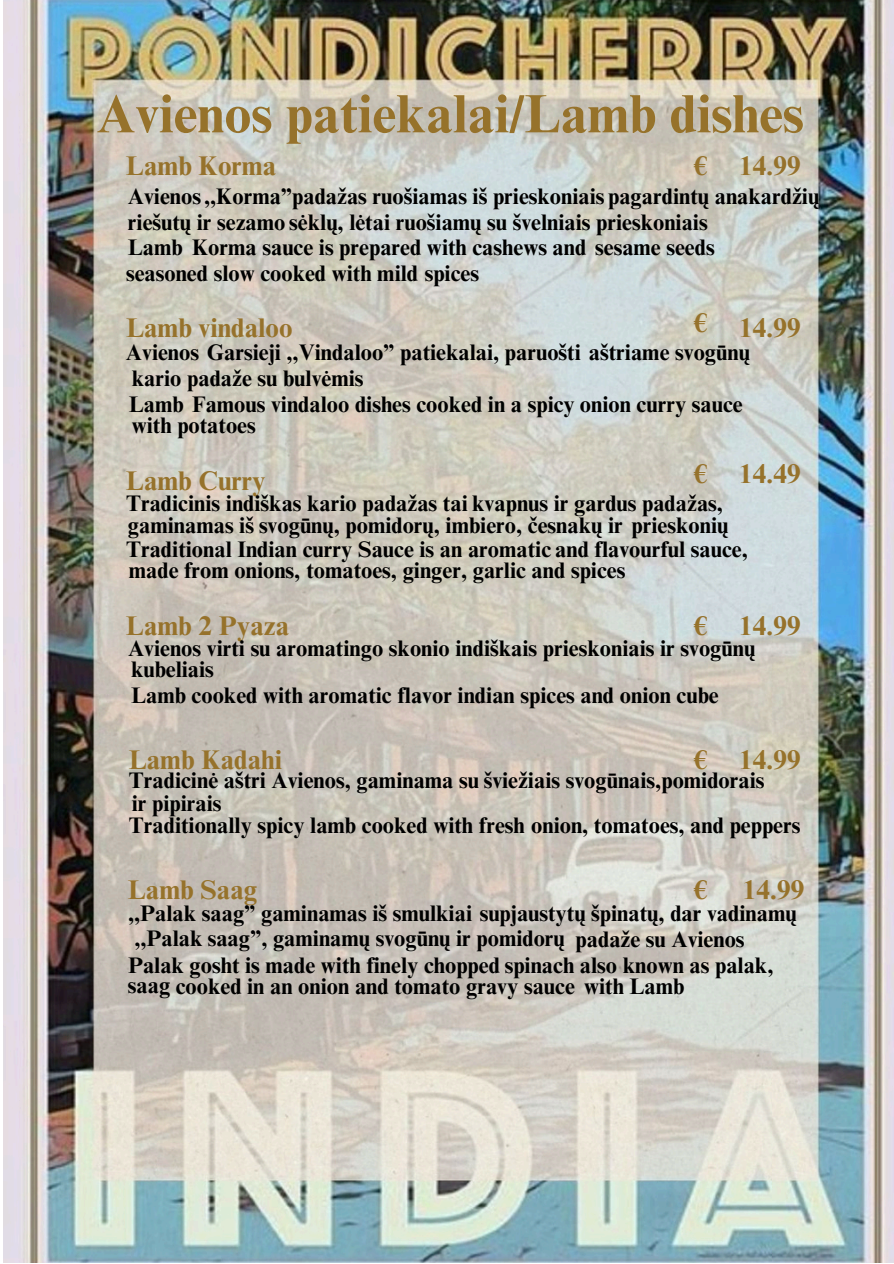
<style>
.page{position:relative;width:894px;height:1264px;background:#fff}
.page>*{position:absolute;margin:0;border:0;box-sizing:border-box;transform-origin:0 0}
.t1{font:700 54px "Times NRMT Pro";color:#96722b}
.t2{font:700 27px "Times NRMT Pro";color:#96722b}
.t3{font:700 22.5px "Times NRMT Pro";color:#000}
</style>
<div class="page">
<img style="left:3px;top:0;width:890px;height:1261px">
<h1 class="t1" style="left:96px;top:94px;width:708px">Avienos patiekalai/Lamb dishes</h1>
<p class="t2" style="left:126px;top:155px;width:152px">Lamb Korma</p>
<h2 class="t3" style="left:128px;top:213px;width:581px">riešutų ir sezamo sėklų, lėtai ruošiamų su švelniais prieskoniais</h2>
<p class="t2" style="left:694px;top:155px;width:15px">€</p>
<p class="t2" style="left:739px;top:155px;width:63px">14.99</p>
<h2 class="t3" style="left:128px;top:187px;width:692px">Avienos,,Korma”padažas ruošiamas iš prieskoniais pagardintų anakardžių</h2>
<p class="t3" style="left:128px;top:239px;width:588px">Lamb Korma sauce is prepared with cashews and sesame seeds</p>
<p class="t3" style="left:126px;top:265px;width:354px">seasoned slow cooked with mild spices</p>
<p class="t2" style="left:126px;top:317px;width:168px">Lamb vindaloo</p>
<p class="t2" style="left:694px;top:313px;width:15px">€</p>
<h2 class="t2" style="left:739px;top:317px;width:63px">14.99</h2>
<p class="t3" style="left:126px;top:344px;width:625px">Avienos Garsieji ,,Vindaloo” patiekalai, paruošti aštriame svogūnų</p>
<p class="t3" style="left:132px;top:369px;width:233px">kario padaže su bulvėmis</p>
<p class="t3" style="left:129px;top:395px;width:615px">Lamb Famous vindaloo dishes cooked in a spicy onion curry sauce</p>
<p class="t3" style="left:132px;top:417px;width:125px">with potatoes</p>
<p class="t2" style="left:126px;top:470px;width:141px">Lamb Curry</p>
<p class="t2" style="left:739px;top:463px;width:63px">14.49</p>
<p class="t3" style="left:128px;top:516px;width:601px">gaminamas iš svogūnų, pomidorų, imbiero, česnakų ir prieskonių</p>
<p class="t2" style="left:694px;top:463px;width:15px">€</p>
<h2 class="t3" style="left:126px;top:494px;width:598px">Tradicinis indiškas kario padažas tai kvapnus ir gardus padažas,</h2>
<p class="t3" style="left:126px;top:540px;width:623px">Traditional Indian curry Sauce is an aromatic and flavourful sauce,</p>
<p class="t3" style="left:129px;top:561px;width:498px">made from onions, tomatoes, ginger, garlic and spices</p>
<p class="t2" style="left:126px;top:615px;width:165px">Lamb 2 Pyaza</p>
<p class="t2" style="left:739px;top:615px;width:63px">14.99</p>
<p class="t3" style="left:128px;top:639px;width:628px">Avienos virti su aromatingo skonio indiškais prieskoniais ir svogūnų</p>
<h2 class="t3" style="left:131px;top:661px;width:84px">kubeliais</h2>
<p class="t3" style="left:131px;top:686px;width:589px">Lamb cooked with aromatic flavor indian spices and onion cube</p>
<p class="t2" style="left:694px;top:615px;width:15px">€</p>
<h2 class="t2" style="left:129px;top:749px;width:155px">Lamb Kadahi</h2>
<p class="t3" style="left:132px;top:794px;width:91px">ir pipirais</p>
<p class="t2" style="left:739px;top:749px;width:63px">14.99</p>
<p class="t3" style="left:129px;top:772px;width:637px">Tradicinė aštri Avienos, gaminama su šviežiais svogūnais,pomidorais</p>
<p class="t3" style="left:129px;top:817px;width:673px">Traditionally spicy lamb cooked with fresh onion, tomatoes, and peppers</p>
<p class="t2" style="left:694px;top:749px;width:15px">€</p>
<p class="t2" style="left:128px;top:879px;width:131px">Lamb Saag</p>
<p class="t2" style="left:742px;top:879px;width:63px">14.99</p>
<p class="t3" style="left:575px;top:930px;width:170px">padaže su Avienos</p>
<p class="t2" style="left:694px;top:879px;width:15px">€</p>
<p class="t3" style="left:128px;top:905px;width:670px">,,Palak saag” gaminamas iš smulkiai supjaustytų špinatų, dar vadinamų</p>
<p class="t3" style="left:134px;top:929px;width:432px">,,Palak saag”, gaminamų svogūnų ir pomidorų</p>
<p class="t3" style="left:128px;top:978px;width:558px">saag cooked in an onion and tomato gravy sauce with Lamb</p>
<p class="t3" style="left:128px;top:956px;width:646px">Palak gosht is made with finely chopped spinach also known as palak,</p>
</div>
